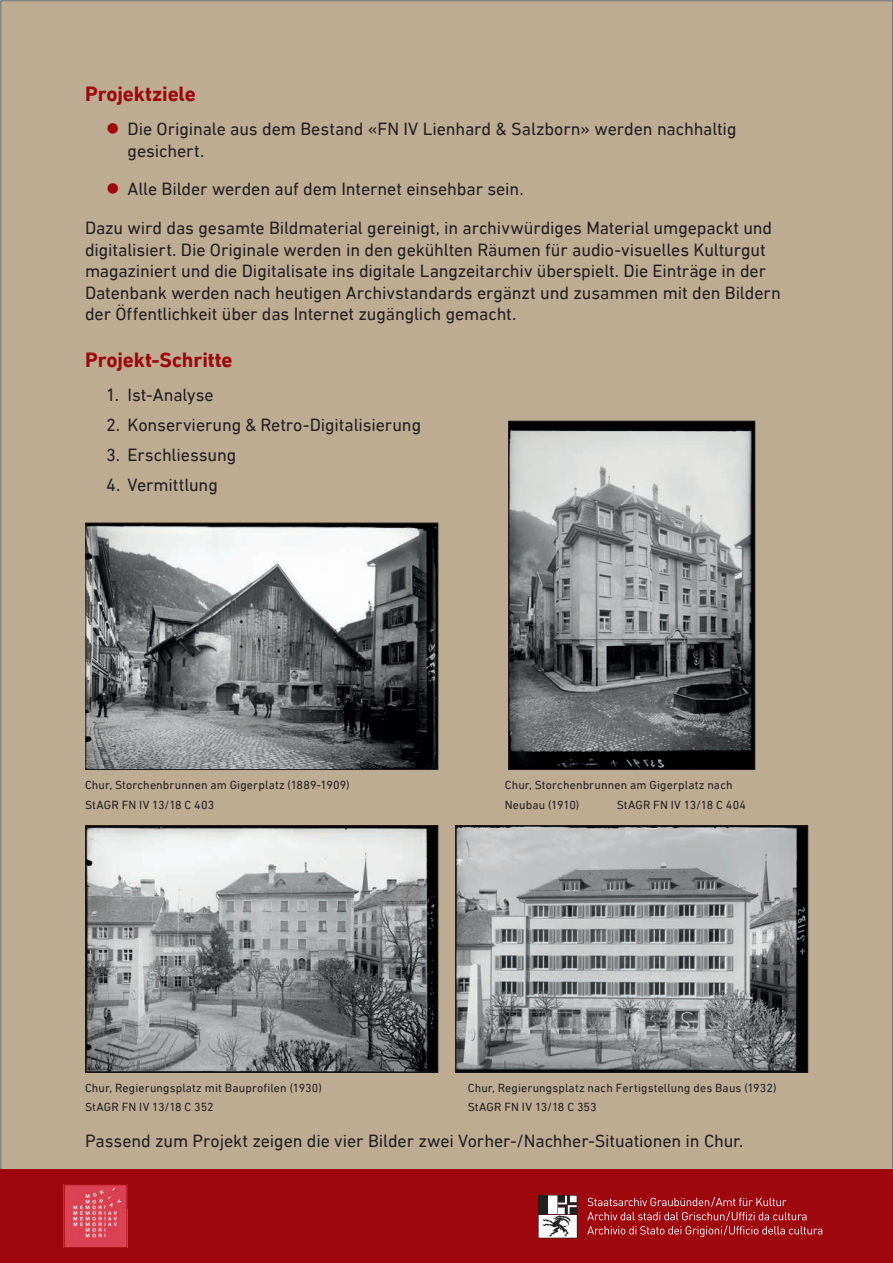
<style>
.page{position:relative;width:893px;height:1263px;background:#fff}
.page>*{position:absolute;margin:0;border:0;box-sizing:border-box;transform-origin:0 0}
.t1{font:700 21px "DIN Next LT Pro";letter-spacing:-.005em;color:#9d070d}
.t2{font:18px/21.6px "DIN Next LT Pro";letter-spacing:-.01em;color:#231f20}
.t3{font:12px/19.2px "DIN Next LT Pro";letter-spacing:.01em;color:#231f20}
</style>
<div class="page">
<div style="left:1px;top:1px;width:892px;height:1262px;background:#bdab92;border:1px solid #636366"></div>
<div style="left:0;top:1169px;width:893px;height:94px;background:#9d070d"></div>
<img style="left:66px;top:1186px;width:59px;height:60px">
<div style="left:64px;top:1184px;width:63px;height:64px;border:1px solid #9d070d"></div>
<svg style="left:587px;top:1197px;width:235px;height:40px"></svg>
<svg style="left:538px;top:1195px;width:39px;height:43px;background:#a8a3a4"></svg>
<img style="left:88px;top:525px;width:348px;height:243px">
<div style="left:86px;top:523px;width:352px;height:247px;border:1px solid #231f20"></div>
<img style="left:510px;top:423px;width:243px;height:345px">
<div style="left:508px;top:421px;width:247px;height:349px;border:1px solid #231f20"></div>
<img style="left:88px;top:827px;width:348px;height:243px">
<div style="left:86px;top:825px;width:352px;height:247px;border:1px solid #231f20"></div>
<img style="left:457px;top:827px;width:349px;height:243px">
<div style="left:455px;top:825px;width:353px;height:247px;border:1px solid #231f20"></div>
<p class="t1" style="left:85px;top:81px;width:112px">Projektziele</p>
<p class="t2" style="left:128px;top:118px;width:610px">Die Originale aus dem Bestand «FN IV Lienhard &amp; Salzborn» werden nachhaltig gesichert.</p>
<p class="t2" style="left:85px;top:170px;width:689px;line-height:38.5px;text-indent:43px">Alle Bilder werden auf dem Internet einsehbar sein.<br>Dazu wird das gesamte Bildmaterial gereinigt, in archivwürdiges Material umgepackt und</p>
<p class="t2" style="left:85px;top:238px;width:697px">digitalisiert. Die Originale werden in den gekühlten Räumen für audio-visuelles Kulturgut magaziniert und die Digitalisate ins digitale Langzeitarchiv überspielt. Die Einträge in der Datenbank werden nach heutigen Archivstandards ergänzt und zusammen mit den Bildern der Öffentlichkeit über das Internet zugänglich gemacht.</p>
<p class="t1" style="left:85px;top:347px;width:149px">Projekt-Schritte</p>
<p class="t2" style="left:106px;top:384px;width:109px">1. Ist-Analyse</p>
<p class="t2" style="left:106px;top:414px;width:316px">2. Konservierung &amp; Retro-Digitalisierung</p>
<p class="t2" style="left:106px;top:444px;width:132px">3. Erschliessung</p>
<p class="t2" style="left:106px;top:474px;width:113px">4. Vermittlung</p>
<p class="t3" style="left:85px;top:775px;width:266px">Chur, Storchenbrunnen am Gigerplatz (1889-1909)<br>StAGR FN IV 13/18 C 403</p>
<p class="t3" style="left:505px;top:775px;width:229px">Chur, Storchenbrunnen am Gigerplatz nach<br>Neubau (1910)</p>
<p class="t3" style="left:617px;top:795px;width:131px">StAGR FN IV 13/18 C 404</p>
<p class="t3" style="left:85px;top:1078px;width:238px">Chur, Regierungsplatz mit Bauprofilen (1930)<br>StAGR FN IV 13/18 C 352</p>
<p class="t3" style="left:468px;top:1078px;width:310px">Chur, Regierungsplatz nach Fertigstellung des Baus (1932)<br>StAGR FN IV 13/18 C 353</p>
<p class="t2" style="left:85px;top:1130px;width:660px">Passend zum Projekt zeigen die vier Bilder zwei Vorher-/Nachher-Situationen in Chur.</p>
</div>
